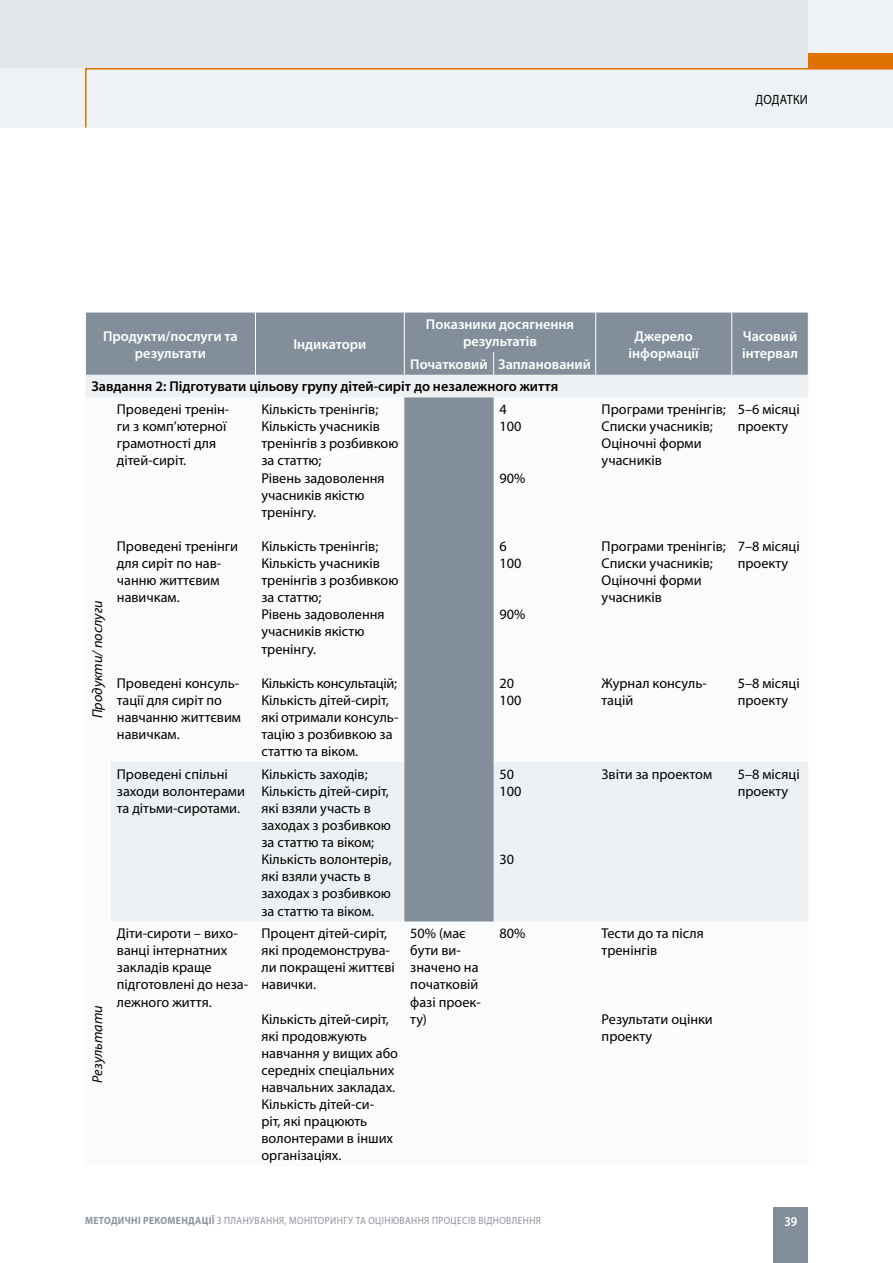
<style>
.page{position:relative;width:893px;height:1263px;background:#fff}
.page>*{position:absolute;margin:0;border:0;box-sizing:border-box;transform-origin:0 0}
.t1{font:14.25px/17.1px "Myriad Pro";color:#000}
.t2{font:600 14.25px/17.1px "Myriad Pro";color:#fff;text-align:center}
.t3{font:600 14.25px "Myriad Pro";color:#000}
.t4{font:italic 14.25px "Myriad Pro";color:#000}
.t5{font:13.5px "Myriad Pro";letter-spacing:.015em;color:#000;scale:.9 1}
.t6{font:600 13.5px "Myriad Pro";color:#fff;scale:.9 1}
.t7{font:10.5px "Myriad Pro";letter-spacing:.04em;color:#8d939b;scale:.9 1}
.s1{font-weight:700}
</style>
<div class="page">
<div style="left:0;top:0;width:893px;height:128px;background:#eff2f4"></div>
<div style="left:0;top:0;width:808px;height:68px;background:#e1e7ea"></div>
<div style="left:808px;top:53px;width:85px;height:15px;background:#df7100"></div>
<div style="left:774px;top:1208px;width:34px;height:55px;background:#828f9a"></div>
<svg style="left:85px;top:68px;width:808px;height:60px"></svg>
<div style="left:86px;top:375px;width:722px;height:22px;background:#eef1f3"></div>
<div style="left:111px;top:762px;width:697px;height:160px;background:#eef1f3"></div>
<div style="left:404px;top:397px;width:90px;height:524px;background:#828f9a"></div>
<div style="left:85px;top:313px;width:724px;height:62px;background:#828f9a"></div>
<p class="t5" style="left:756px;top:92px;width:60px">ДОДАТКИ</p>
<p class="t2" style="left:426px;top:315px;width:150px">Показники досягнення результатів</p>
<p class="t2" style="left:629px;top:327px;width:72px">Джерело інформації</p>
<p class="t2" style="left:742px;top:327px;width:57px;text-align:left">Часовий інтервал</p>
<p class="t2" style="left:410px;top:355px;width:182px">Початковий Запланований</p>
<p class="t3" style="left:91px;top:378px;width:468px">Завдання 2: Підготувати цільову групу дітей-сиріт до незалежного життя</p>
<p class="t2" style="left:103px;top:327px;width:136px">Продукти/послуги та результати</p>
<p class="t2" style="left:293px;top:335px;width:75px">Індикатори</p>
<p class="t4" style="left:88px;top:718px;width:119px;rotate:-90deg">Продукти/ послуги</p>
<p class="t4" style="left:88px;top:1082px;width:79px;rotate:-90deg">Результати</p>
<p class="t1" style="left:117px;top:400px;width:114px">Проведені тренін&shy;ги з комп’ютерної грамотності для дітей-сиріт.</p>
<p class="t1" style="left:117px;top:537px;width:123px">Проведені тренінги для сиріт по нав&shy;чанню життєвим навичкам.</p>
<p class="t1" style="left:117px;top:674px;width:126px">Проведені консуль&shy;тації для сиріт по навчанню життєвим навичкам.</p>
<p class="t1" style="left:261px;top:400px;width:138px">Кількість тренінгів;<br>Кількість учасників тренінгів з розбивкою за статтю;<br>Рівень задоволення учасників якістю тренінгу.</p>
<p class="t1" style="left:261px;top:537px;width:138px">Кількість тренінгів;<br>Кількість учасників тренінгів з розбивкою за статтю;<br>Рівень задоволення учасників якістю тренінгу.</p>
<p class="t1" style="left:261px;top:674px;width:138px">Кількість консультацій;<br>Кількість дітей-сиріт, які отримали консуль&shy;тацію з розбивкою за статтю та віком.</p>
<p class="t1" style="left:500px;top:400px;width:23px">4<br>100</p>
<p class="t1" style="left:500px;top:469px;width:27px">90%</p>
<p class="t1" style="left:500px;top:537px;width:23px">6<br>100</p>
<p class="t1" style="left:500px;top:606px;width:27px">90%</p>
<p class="t1" style="left:500px;top:674px;width:23px">20<br>100</p>
<p class="t1" style="left:602px;top:400px;width:126px">Програми тренінгів;<br>Списки учасників;<br>Оціночні форми учасників</p>
<p class="t1" style="left:738px;top:400px;width:64px">5–6 місяці проекту</p>
<p class="t1" style="left:602px;top:537px;width:126px">Програми тренінгів;<br>Списки учасників;<br>Оціночні форми учасників</p>
<p class="t1" style="left:738px;top:537px;width:64px">7–8 місяці проекту</p>
<p class="t1" style="left:602px;top:674px;width:107px">Журнал консуль&shy;тацій</p>
<p class="t1" style="left:738px;top:674px;width:64px">5–8 місяці проекту</p>
<p class="t1" style="left:117px;top:765px;width:130px">Проведені спільні заходи волонтерами та дітьми-сиротами.</p>
<p class="t1" style="left:261px;top:765px;width:132px">Кількість заходів;<br>Кількість дітей-сиріт, які взяли участь в заходах з розбивкою за статтю та віком;<br>Кількість волонтерів, які взяли участь в заходах з розбивкою за статтю та віком.</p>
<p class="t1" style="left:500px;top:765px;width:23px">50<br>100</p>
<p class="t1" style="left:500px;top:851px;width:16px">30</p>
<p class="t1" style="left:602px;top:765px;width:112px">Звіти за проектом</p>
<p class="t1" style="left:738px;top:765px;width:64px">5–8 місяці проекту</p>
<p class="t1" style="left:117px;top:924px;width:133px">Діти-сироти – вихо&shy;ванці інтернатних закладів краще підготовлені до неза&shy;лежного життя.</p>
<p class="t1" style="left:261px;top:924px;width:135px">Процент дітей-сиріт, які продемонструва&shy;ли покращені життєві навички.</p>
<p class="t1" style="left:261px;top:1010px;width:138px">Кількість дітей-сиріт, які продовжують навчання у вищих або середніх спеціальних навчальних закладах.<br>Кількість дітей-си-<br>ріт, які працюють волонтерами в інших організаціях.</p>
<p class="t1" style="left:410px;top:924px;width:72px">50% (має бути ви&shy;значено на початковій фазі проек&shy;ту)</p>
<p class="t1" style="left:500px;top:924px;width:27px">80%</p>
<p class="t1" style="left:602px;top:924px;width:104px">Тести до та після тренінгів</p>
<p class="t1" style="left:602px;top:1010px;width:113px">Результати оцінки проекту</p>
<p class="t7" style="left:85px;top:1214px;width:508px"><span class="s1">Методичні рекомендації</span> з планування, моніторингу та оцінювання процесів відновлення</p>
<p class="t6" style="left:784px;top:1213px;width:16px">39</p>
</div>
